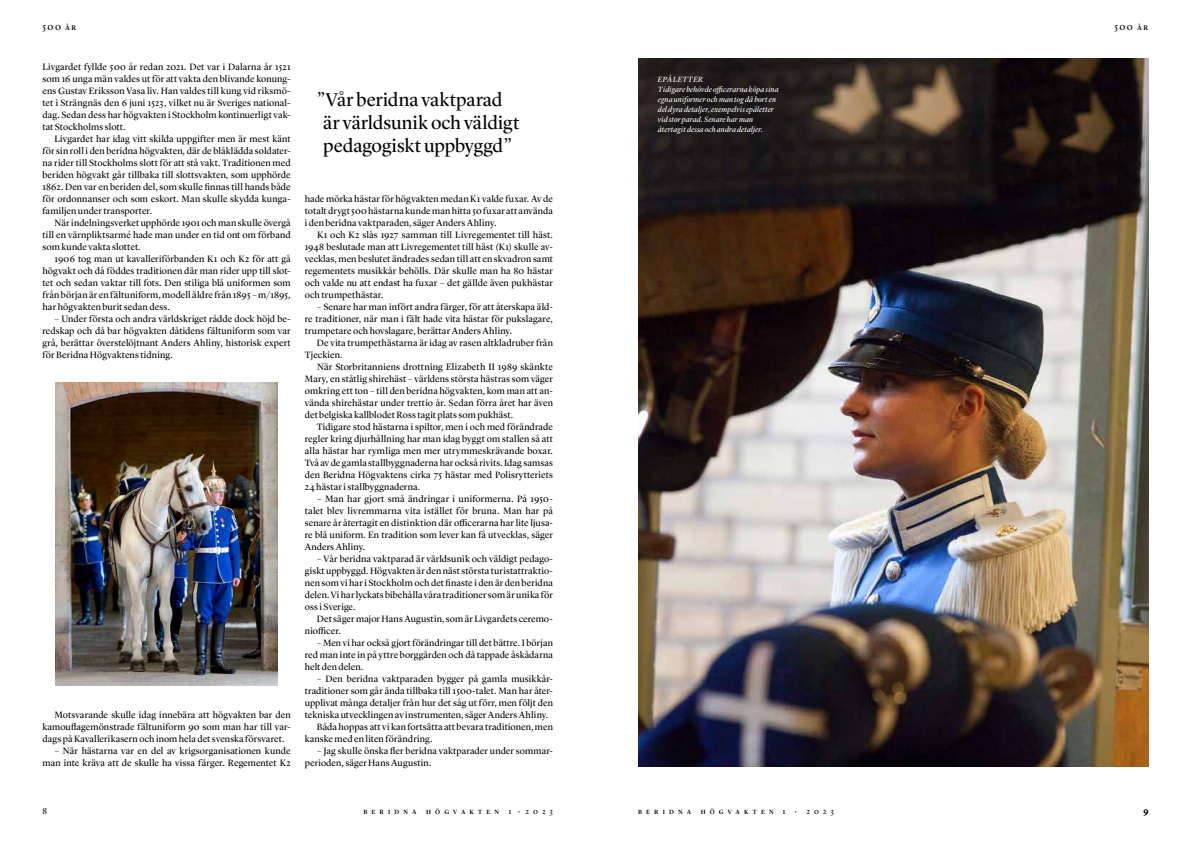
<style>
.page{position:relative;width:1191px;height:842px;background:#fff}
.page>*{position:absolute;margin:0;border:0;box-sizing:border-box;transform-origin:0 0}
.t1{font:19.1px/23px "Lyon Display";color:#000}
.t2{font:10px "Lyon Display";letter-spacing:.135em;color:#000}
.t3{font:9.6px/12px "Lyon Display";letter-spacing:.02em;color:#000;text-align:right}
.t4{font:9.5px/12px "Lyon Display";letter-spacing:.01em;color:#000;text-align:justify}
.t5{font:9.4px "Lyon Display";letter-spacing:.015em;color:#000}
.t6{font:9px "Lyon Display";color:#000}
.t7{font:italic 7.8px/10px "Lyon Display";letter-spacing:.015em;color:#fff}
.t8{font:500 6.3px "Lyon Display";letter-spacing:.655em;color:#000}
.s1{font-weight:500;font-size:7px}
.s2{font-size:9.5px}
.s3{font-weight:400;font-size:8px}
</style>
<div class="page">
<img style="left:638px;top:58px;width:510px;height:708px">
<img style="left:56px;top:382px;width:221px;height:304px">
<p class="t2" style="left:43px;top:19px;width:35px">500 <span class="s1">ÅR</span></p>
<p class="t4" style="left:43px;top:60px;width:250px">Livgardet fyllde 500 år redan 2021. Det var i Dalarna år 1521 som 16 unga män valdes ut för att vakta den blivande konung&shy;ens Gustav Eriksson Vasa liv. Han valdes till kung vid riksmö&shy;tet i Strängnäs den 6 juni 1523, vilket nu är Sveriges national&shy;dag. Sedan dess har högvakten i Stockholm kontinuerligt vak&shy;tat Stockholms slott.</p>
<p class="t4" style="left:43px;top:132px;width:250px;text-indent:12px">Livgardet har idag vitt skilda uppgifter men är mest känt för sin roll i den beridna högvakten, där de blåklädda soldater&shy;na rider till Stockholms slott för att stå vakt. Traditionen med beriden högvakt går tillbaka till slottsvakten, som upphörde 1862. Den var en beriden del, som skulle finnas till hands både för ordonnanser och som eskort. Man skulle skydda kunga&shy;familjen under transporter.</p>
<p class="t4" style="left:43px;top:216px;width:250px;text-indent:12px">När indelningsverket upphörde 1901 och man skulle övergå till en värnpliktsarmé hade man under en tid ont om förband som kunde vakta slottet.</p>
<p class="t4" style="left:43px;top:252px;width:250px;text-indent:12px">1906 tog man ut kavalleriförbanden K1 och K2 för att gå högvakt och då föddes traditionen där man rider upp till slot&shy;tet och sedan vaktar till fots. Den stiliga blå uniformen som från början är en fältuniform, modell äldre från 1895 – m/1895, har högvakten burit sedan dess.</p>
<p class="t4" style="left:43px;top:312px;width:250px;text-indent:12px">– Under första och andra världskriget rådde dock höjd be&shy;redskap och då bar högvakten dåtidens fältuniform som var grå, berättar överstelöjtnant Anders Ahliny, historisk expert för Beridna Högvaktens tidning.</p>
<p class="t4" style="left:43px;top:708px;width:250px;text-indent:12px">Motsvarande skulle idag innebära att högvakten bar den kamouflagemönstrade fältuniform 90 som man har till var&shy;dags på Kavallerikasern och inom hela det svenska försvaret.</p>
<p class="t4" style="left:43px;top:744px;width:250px;text-align:right">– När hästarna var en del av krigsorganisationen kunde man inte kräva att de skulle ha vissa färger. Regementet K2</p>
<h1 class="t1" style="left:323px;top:87px;width:198px;text-indent:-6px">”Vår beridna vaktparad är världsunik och väldigt pedagogiskt uppbyggd”</h1>
<p class="t4" style="left:305px;top:192px;width:250px">hade mörka hästar för högvakten medan K1 valde fuxar. Av de</p>
<p class="t5" style="left:305px;top:204px;width:250px">totalt drygt 500 hästarna kunde man hitta 50 fuxar att använda</p>
<p class="t4" style="left:305px;top:216px;width:193px">i den beridna vaktparaden, säger Anders Ahliny.</p>
<p class="t3" style="left:317px;top:228px;width:237px">K1 och K2 slås 1927 samman till Livregementet till häst.</p>
<p class="t4" style="left:305px;top:240px;width:250px">1948 beslutade man att Livregementet till häst (K1) skulle av&shy;vecklas, men beslutet ändrades sedan till att en skvadron samt regementets musikkår behölls. Där skulle man ha 80 hästar och valde nu att endast ha fuxar – det gällde även pukhästar och trumpethästar.</p>
<p class="t4" style="left:305px;top:300px;width:250px;text-indent:12px">– Senare har man infört andra färger, för att återskapa äld&shy;re traditioner, när man i fält hade vita hästar för pukslagare, trumpetare och hovslagare, berättar Anders Ahliny.</p>
<p class="t4" style="left:305px;top:336px;width:250px;text-indent:12px">De vita trumpethästarna är idag av rasen altkladruber från<br>Tjeckien.</p>
<p class="t3" style="left:317px;top:360px;width:237px">När Storbritanniens drottning Elizabeth II 1989 skänkte</p>
<p class="t4" style="left:305px;top:372px;width:250px">Mary, en ståtlig shirehäst – världens största hästras som väger omkring ett ton – till den beridna högvakten, kom man att an&shy;vända shirehästar under trettio år. Sedan förra året har även det belgiska kallblodet Ross tagit plats som pukhäst.</p>
<p class="t4" style="left:305px;top:420px;width:250px;text-align:right">Tidigare stod hästarna i spiltor, men i och med förändrade regler kring djurhållning har man idag byggt om stallen så att</p>
<p class="t3" style="left:305px;top:444px;width:250px">alla hästar har rymliga men mer utrymmeskrävande boxar<span class="s2">.</span></p>
<p class="t4" style="left:305px;top:456px;width:250px">Två av de gamla stallbyggnaderna har också rivits. Idag samsas den Beridna Högvaktens cirka 75 hästar med Polisrytteriets 24 hästar i stallbyggnaderna.</p>
<p class="t3" style="left:305px;top:492px;width:250px">– Man har gjort små ändringar i uniformerna. På 1950- talet blev livremmarna vita istället för bruna. Man har på</p>
<p class="t4" style="left:305px;top:516px;width:250px">senare år återtagit en distinktion där officerarna har lite ljusa&shy;re blå uniform. En tradition som lever kan få utvecklas, säger Anders Ahliny.</p>
<p class="t4" style="left:305px;top:552px;width:250px;text-indent:12px">– Vår beridna vaktparad är världsunik och väldigt pedago&shy;giskt uppbyggd. Högvakten är den näst största turistattraktio&shy;nen som vi har i Stockholm och det finaste i den är den beridna delen. Vi har lyckats bibehålla våra traditioner som är unika för oss i Sverige.</p>
<p class="t4" style="left:305px;top:612px;width:250px;text-indent:12px">Det säger major Hans Augustin, som är Livgardets ceremo&shy;niofficer.</p>
<p class="t5" style="left:317px;top:636px;width:238px">– Men vi har också gjort förändringar till det bättre. I början</p>
<p class="t4" style="left:305px;top:648px;width:250px">red man inte in på yttre borggården och då tappade åskådarna helt den delen.</p>
<p class="t4" style="left:317px;top:672px;width:238px">– Den beridna vaktparaden bygger på gamla musikkår-</p>
<p class="t4" style="left:305px;top:684px;width:250px">traditioner som går ända tillbaka till 1500-talet. Man har åter-</p>
<p class="t4" style="left:305px;top:696px;width:250px">upplivat många detaljer från hur det såg ut förr, men följt den</p>
<p class="t4" style="left:305px;top:708px;width:245px">tekniska utvecklingen av instrumenten, säger Anders Ahliny.</p>
<p class="t4" style="left:317px;top:720px;width:238px">Båda hoppas att vi kan fortsätta att bevara traditionen, men</p>
<p class="t4" style="left:305px;top:732px;width:129px">kanske med en liten förändring.</p>
<p class="t4" style="left:305px;top:744px;width:250px;text-indent:12px">– Jag skulle önska fler beridna vaktparader under sommar&shy;perioden, säger Hans Augustin.</p>
<p class="t7" style="left:658px;top:74px;width:122px">EPÅLETTER<br>Tidigare behövde officerarna köpa sina egna uniformer och man tog då bort en del dyra detaljer, exempelvis epåletter vid stor parad. Senare har man återtagit dessa och andra detaljer.</p>
<p class="t2" style="left:1114px;top:19px;width:35px">500 <span class="s1">ÅR</span></p>
<p class="t6" style="left:43px;top:804px;width:6px">8</p>
<p class="t8" style="left:363px;top:807px;width:55px">BERIDNA</p>
<p class="t8" style="left:426px;top:807px;width:128px">HÖGVAKTEN <span class="s3">1</span> <span class="s3">•</span><span class="s3">2023</span></p>
<p class="t8" style="left:638px;top:807px;width:55px">BERIDNA</p>
<p class="t8" style="left:700px;top:807px;width:135px">HÖGVAKTEN <span class="s3">1 • 2023</span></p>
<p class="t6" style="left:1143px;top:804px;width:7px">9</p>
</div>
